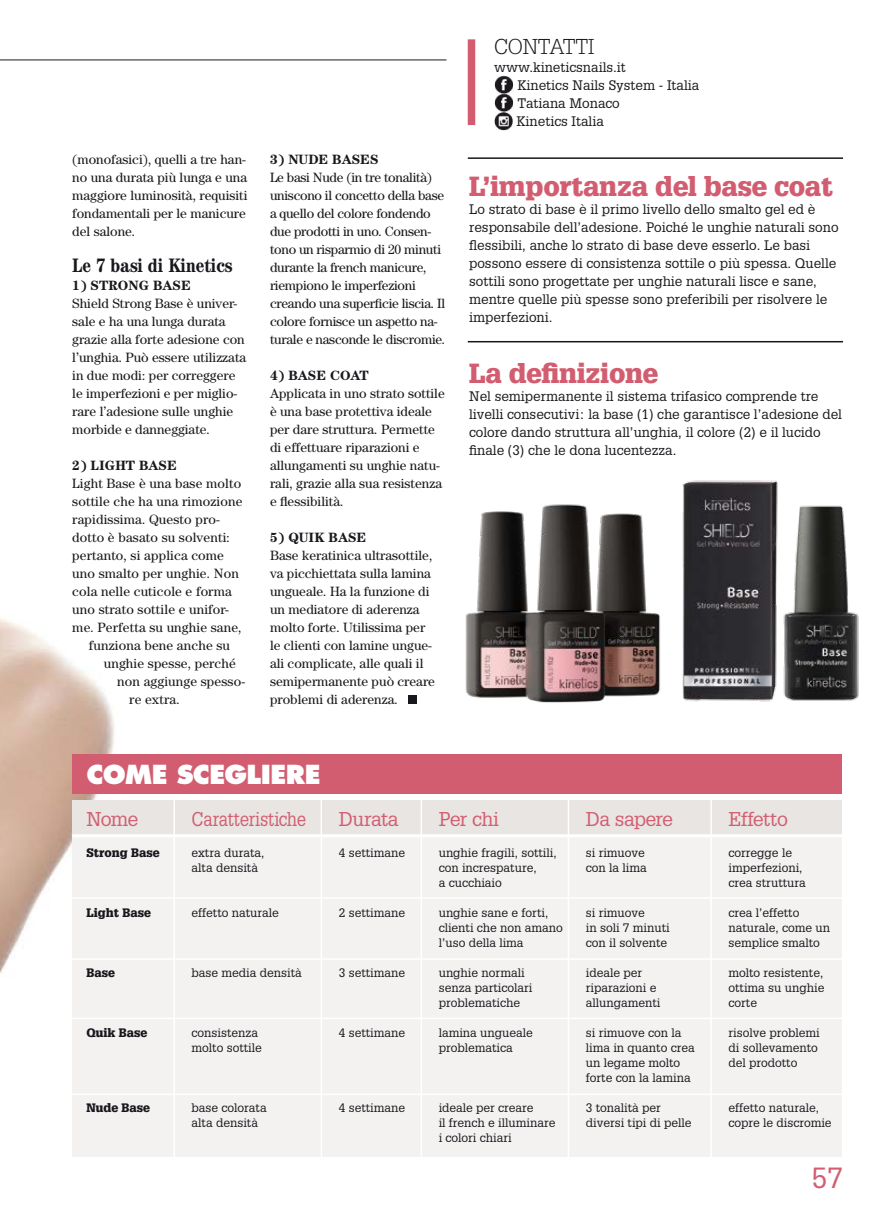
<style>
.page{position:relative;width:893px;height:1221px;background:#fff}
.page>*{position:absolute;margin:0;border:0;box-sizing:border-box;transform-origin:0 0}
.t1{font:28.5px "Glypha";color:#d25d70}
.t2{font:900 27px "Glypha";letter-spacing:-.01em;color:#d25d70}
.t3{font:800 25.5px "Futura";letter-spacing:-.025em;color:#fff}
.t4{font:300 21px "Glypha";letter-spacing:-.01em;color:#1a171c}
.t5{font:19.5px "Glypha";letter-spacing:-.025em;color:#d25d70}
.t6{font:700 condensed 19.5px "Century";color:#1a171c}
.t7{font:19.5px "Glypha";letter-spacing:-.025em;color:#d25d70;scale:.86 1}
.t8{font:13.5px/18px "Century";color:#1a171c}
.t9{font:13.5px/18px "Glypha";color:#1a171c}
.t10{font:13.5px/18px "Century";letter-spacing:-.02em;color:#1a171c}
.t11{font:700 13.5px "Century";color:#1a171c}
.t12{font:12px/15px "Glypha";color:#1a171c}
.t13{font:900 12px "Glypha";color:#1a171c}
</style>
<div class="page">
<img style="left:0;top:59px;width:164px;height:915px">
<div style="left:72px;top:835px;width:770px;height:322px;background:#f3f2f1"></div>
<div style="left:72px;top:754px;width:770px;height:39px;background:#d25d70"></div>
<div style="left:72px;top:800px;width:770px;height:35px;background:#e8e5e3"></div>
<hr style="left:72px;top:834px;width:770px;height:3px;background:#fff">
<hr style="left:72px;top:897px;width:770px;height:1px;background:#fff">
<hr style="left:72px;top:958px;width:770px;height:1px;background:#fff">
<hr style="left:72px;top:1017px;width:770px;height:2px;background:#fff">
<hr style="left:72px;top:1093px;width:770px;height:1px;background:#fff">
<hr style="left:173px;top:800px;width:2px;height:357px;background:#fff">
<hr style="left:321px;top:800px;width:1px;height:357px;background:#fff">
<hr style="left:421px;top:800px;width:1px;height:357px;background:#fff">
<hr style="left:568px;top:800px;width:1px;height:357px;background:#fff">
<hr style="left:710px;top:800px;width:2px;height:357px;background:#fff">
<div style="left:408px;top:695px;width:9px;height:9px;background:#1a171c"></div>
<img style="left:465px;top:504px;width:196px;height:199px">
<img style="left:682px;top:480px;width:177px;height:222px">
<hr style="left:468px;top:157px;width:375px;height:2px;background:#1a171c">
<hr style="left:468px;top:341px;width:375px;height:1px;background:#1a171c">
<hr style="left:0;top:60px;width:446px;height:1px;background:#1a171c">
<img style="left:494px;top:76px;width:20px;height:55px">
<div style="left:468px;top:39px;width:7px;height:86px;background:#d25d70"></div>
<p class="t8" style="left:72px;top:150px;width:177px;text-align:justify">(monofasici), quelli a tre han&shy;no una durata più lunga e una maggiore luminosità, requisiti fondamentali per le manicure del salone.</p>
<h3 class="t6" style="left:72px;top:253px;width:161px">Le 7 basi di Kinetics</h3>
<p class="t11" style="left:72px;top:277px;width:120px">1) STRONG BASE</p>
<p class="t8" style="left:72px;top:294px;width:176px">Shield Strong Base è univer&shy;sale e ha una lunga durata grazie alla forte adesione con l’unghia. Può essere utilizzata in due modi: per correggere le imperfezioni e per miglio&shy;rare l’adesione sulle unghie morbide e danneggiate.</p>
<p class="t11" style="left:72px;top:457px;width:106px">2) LIGHT BASE</p>
<p class="t8" style="left:72px;top:474px;width:170px">Light Base è una base molto</p>
<p class="t8" style="left:72px;top:492px;width:172px">sottile che ha una rimozione</p>
<p class="t8" style="left:72px;top:510px;width:149px">rapidissima. Questo pro-</p>
<p class="t8" style="left:72px;top:528px;width:159px">dotto è basato su solventi:</p>
<p class="t8" style="left:72px;top:546px;width:153px">pertanto, si applica come</p>
<p class="t8" style="left:72px;top:564px;width:168px">uno smalto per unghie. Non</p>
<p class="t8" style="left:72px;top:582px;width:161px">cola nelle cuticole e forma</p>
<p class="t8" style="left:72px;top:600px;width:158px">uno strato sottile e unifor-</p>
<p class="t8" style="left:72px;top:618px;width:171px">me. Perfetta su unghie sane,</p>
<p class="t8" style="left:89px;top:636px;width:143px">funziona bene anche su</p>
<p class="t8" style="left:104px;top:654px;width:134px">unghie spesse, perché</p>
<p class="t8" style="left:117px;top:672px;width:129px">non aggiunge spesso-</p>
<p class="t8" style="left:129px;top:690px;width:52px">re extra.</p>
<p class="t11" style="left:270px;top:151px;width:110px">3) NUDE BASES</p>
<p class="t10" style="left:270px;top:168px;width:177px">Le basi Nude (in tre tonalità) uniscono il concetto della base a quello del colore fondendo due prodotti in uno. Consen&shy;tono un risparmio di 20 minuti durante la french manicure, riempiono le imperfezioni creando una superficie liscia. Il colore fornisce un aspetto na&shy;turale e nasconde le discromie.</p>
<p class="t11" style="left:270px;top:367px;width:100px">4) BASE COAT</p>
<p class="t8" style="left:270px;top:384px;width:176px">Applicata in uno strato sottile è una base protettiva ideale per dare struttura. Permette di effettuare riparazioni e allungamenti su unghie natu&shy;rali, grazie alla sua resistenza e flessibilità.</p>
<p class="t11" style="left:270px;top:529px;width:98px">5) QUIK BASE</p>
<p class="t8" style="left:270px;top:546px;width:167px">Base keratinica ultrasottile, va picchiettata sulla lamina ungueale. Ha la funzione di un mediatore di aderenza molto forte. Utilissima per le clienti con lamine ungue&shy;ali complicate, alle quali il semipermanente può creare problemi di aderenza.</p>
<h3 class="t4" style="left:494px;top:35px;width:102px">CONTATTI</h3>
<p class="t9" style="left:517px;top:58px;width:184px;text-indent:-22px">www.kineticsnails.it<br>Kinetics Nails System - Italia<br>Tatiana Monaco<br>Kinetics Italia</p>
<h2 class="t2" style="left:469px;top:170px;width:365px">L’importanza del base coat</h2>
<p class="t9" style="left:469px;top:200px;width:371px">Lo strato di base è il primo livello dello smalto gel ed è responsabile dell’adesione. Poiché le unghie naturali sono flessibili, anche lo strato di base deve esserlo. Le basi possono essere di consistenza sottile o più spessa. Quelle sottili sono progettate per unghie naturali lisce e sane, mentre quelle più spesse sono preferibili per risolvere le imperfezioni.</p>
<h2 class="t2" style="left:469px;top:356px;width:190px">La definizione</h2>
<p class="t9" style="left:469px;top:386px;width:374px">Nel semipermanente il sistema trifasico comprende tre livelli consecutivi: la base (1) che garantisce l’adesione del colore dando struttura all’unghia, il colore (2) e il lucido finale (3) che le dona lucentezza.</p>
<h3 class="t3" style="left:87px;top:758px;width:236px">COME SCEGLIERE</h3>
<h3 class="t5" style="left:87px;top:807px;width:53px">Nome</h3>
<p class="t13" style="left:87px;top:845px;width:75px">Strong Base</p>
<h3 class="t7" style="left:192px;top:807px;width:135px">Caratteristiche</h3>
<p class="t12" style="left:192px;top:845px;width:74px">extra durata, alta densità</p>
<p class="t12" style="left:192px;top:905px;width:89px">effetto naturale</p>
<p class="t13" style="left:87px;top:905px;width:66px">Light Base</p>
<h3 class="t5" style="left:339px;top:807px;width:62px">Durata</h3>
<p class="t12" style="left:339px;top:845px;width:68px">4 settimane</p>
<p class="t12" style="left:339px;top:905px;width:68px">2 settimane</p>
<p class="t13" style="left:87px;top:965px;width:30px">Base</p>
<p class="t12" style="left:192px;top:965px;width:112px">base media densità</p>
<p class="t12" style="left:339px;top:965px;width:68px">3 settimane</p>
<p class="t13" style="left:87px;top:1025px;width:62px">Quik Base</p>
<p class="t12" style="left:192px;top:1025px;width:72px">consistenza molto sottile</p>
<p class="t12" style="left:339px;top:1025px;width:68px">4 settimane</p>
<p class="t13" style="left:87px;top:1100px;width:65px">Nude Base</p>
<p class="t12" style="left:192px;top:1100px;width:77px">base colorata alta densità</p>
<p class="t12" style="left:339px;top:1100px;width:68px">4 settimane</p>
<h3 class="t5" style="left:439px;top:807px;width:62px">Per chi</h3>
<p class="t12" style="left:439px;top:845px;width:119px">unghie fragili, sottili, con increspature,<br>a cucchiaio</p>
<p class="t12" style="left:439px;top:905px;width:126px">unghie sane e forti, clienti che non amano l’uso della lima</p>
<p class="t12" style="left:439px;top:965px;width:95px">unghie normali senza particolari problematiche</p>
<p class="t12" style="left:439px;top:1025px;width:96px">lamina ungueale problematica</p>
<p class="t12" style="left:439px;top:1100px;width:118px">ideale per creare<br>il french e illuminare i colori chiari</p>
<h3 class="t5" style="left:586px;top:807px;width:89px">Da sapere</h3>
<p class="t12" style="left:586px;top:845px;width:62px">si rimuove con la lima</p>
<p class="t12" style="left:586px;top:905px;width:85px">si rimuove<br>in soli 7 minuti con il solvente</p>
<p class="t12" style="left:586px;top:965px;width:76px">ideale per riparazioni e allungamenti</p>
<p class="t12" style="left:586px;top:1025px;width:110px">si rimuove con la lima in quanto crea un legame molto forte con la lamina</p>
<p class="t12" style="left:586px;top:1100px;width:107px">3 tonalità per diversi tipi di pelle</p>
<h3 class="t5" style="left:728px;top:807px;width:61px">Effetto</h3>
<p class="t12" style="left:728px;top:845px;width:79px">corregge le imperfezioni, crea struttura</p>
<p class="t12" style="left:728px;top:905px;width:103px">crea l’effetto naturale, come un semplice smalto</p>
<p class="t12" style="left:728px;top:965px;width:98px;text-align:justify">molto resistente, ottima su unghie corte</p>
<p class="t12" style="left:728px;top:1025px;width:93px">risolve problemi di sollevamento del prodotto</p>
<p class="t12" style="left:728px;top:1100px;width:105px">effetto naturale, copre le discromie</p>
<h1 class="t1" style="left:812px;top:1160px;width:33px">57</h1>
</div>
